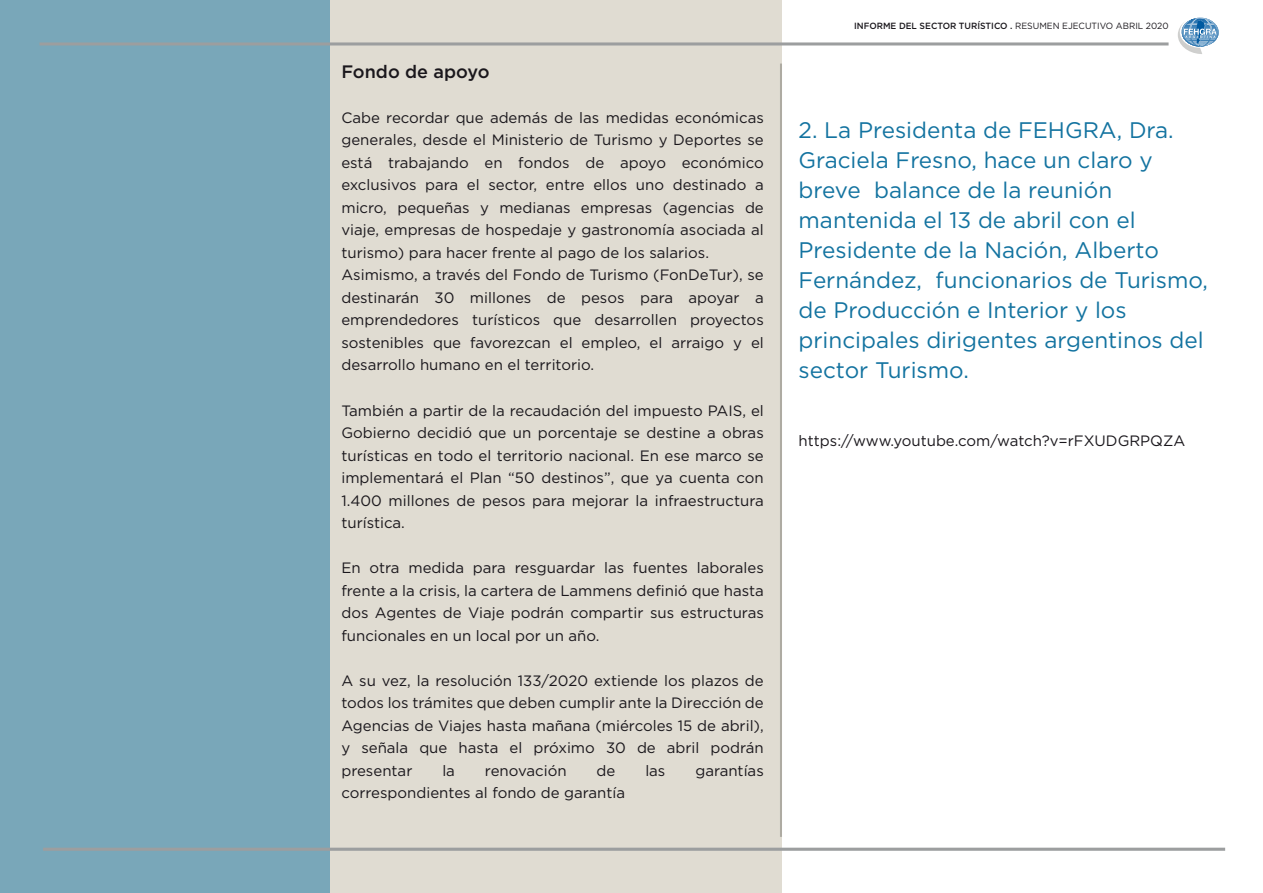
<style>
.page{position:relative;width:1263px;height:893px;background:#fff}
.page>*{position:absolute;margin:0;border:0;box-sizing:border-box;transform-origin:0 0}
.t1{font:22.5px/30px "Gotham";color:#1373a0}
.t2{font:500 18px "Gotham";color:#1a171c}
.t3{font:15px/22.5px "Gotham";color:#1a171c;text-align:justify}
.t4{font:500 9px "Gotham";color:#1a171c;scale:.96 1}
.s1{font-weight:400}
</style>
<div class="page">
<hr style="left:780px;top:64px;width:2px;height:773px;background:#9c9e9f">
<div style="left:0;top:0;width:781px;height:893px;background:#e0dcd2"></div>
<div style="left:0;top:0;width:330px;height:893px;background:#79a7b9"></div>
<svg style="left:1178px;top:17px;width:41px;height:37px"></svg>
<hr style="left:39px;top:42px;width:1129px;height:3px;background:#9c9e9f">
<hr style="left:43px;top:848px;width:1182px;height:3px;background:#9c9e9f">
<p class="t2" style="left:341px;top:61px;width:150px">Fondo de apoyo</p>
<p class="t3" style="left:341px;top:106px;width:424px;text-align:left">Cabe recordar que además de las medidas económicas generales, desde el Ministerio de Turismo y Deportes se está trabajando en fondos de apoyo económico exclusivos para el sector, entre ellos uno destinado a micro, pequeñas y medianas empresas (agencias de viaje, empresas de hospedaje y gastronomía asociada al turismo) para hacer frente al pago de los salarios.<br>Asimismo, a través del Fondo de Turismo (FonDeTur), se destinarán 30 millones de pesos para apoyar a emprendedores turísticos que desarrollen proyectos sostenibles que favorezcan el empleo, el arraigo y el desarrollo humano en el territorio.</p>
<p class="t3" style="left:341px;top:399px;width:424px">También a partir de la recaudación del impuesto PAIS, el Gobierno decidió que un porcentaje se destine a obras turísticas en todo el territorio nacional. En ese marco se implementará el Plan “50 destinos”, que ya cuenta con 1.400 millones de pesos para mejorar la infraestructura turística.</p>
<p class="t3" style="left:341px;top:556px;width:424px">En otra medida para resguardar las fuentes laborales frente a la crisis, la cartera de Lammens definió que hasta dos Agentes de Viaje podrán compartir sus estructuras funcionales en un local por un año.</p>
<p class="t3" style="left:341px;top:669px;width:424px">A su vez, la resolución 133/2020 extiende los plazos de todos los trámites que deben cumplir ante la Dirección de Agencias de Viajes hasta mañana (miércoles 15 de abril), y señala que hasta el próximo 30 de abril podrán presentar</p>
<p class="t3" style="left:442px;top:759px;width:14px">la</p>
<p class="t3" style="left:485px;top:759px;width:83px">renovación</p>
<p class="t3" style="left:596px;top:759px;width:20px">de</p>
<p class="t3" style="left:645px;top:759px;width:22px">las</p>
<p class="t3" style="left:695px;top:759px;width:70px">garantías</p>
<p class="t3" style="left:341px;top:781px;width:285px">correspondientes al fondo de garantía</p>
<p class="t4" style="left:854px;top:20px;width:329px">INFORME DEL SECTOR TURÍSTICO . <span class="s1">RESUMEN EJECUTIVO ABRIL 2020</span></p>
<p class="t1" style="left:798px;top:115px;width:411px">2. La Presidenta de FEHGRA, Dra.<br>Graciela Fresno, hace un claro y breve balance de la reunión mantenida el 13 de abril con el<br>Presidente de la Nación, Alberto<br>Fernández, funcionarios de Turismo, de Producción e Interior y los principales dirigentes argentinos del sector Turismo.</p>
<p class="t3" style="left:798px;top:429px;width:388px">https://www.youtube.com/watch?v=rFXUDGRPQZA</p>
</div>
